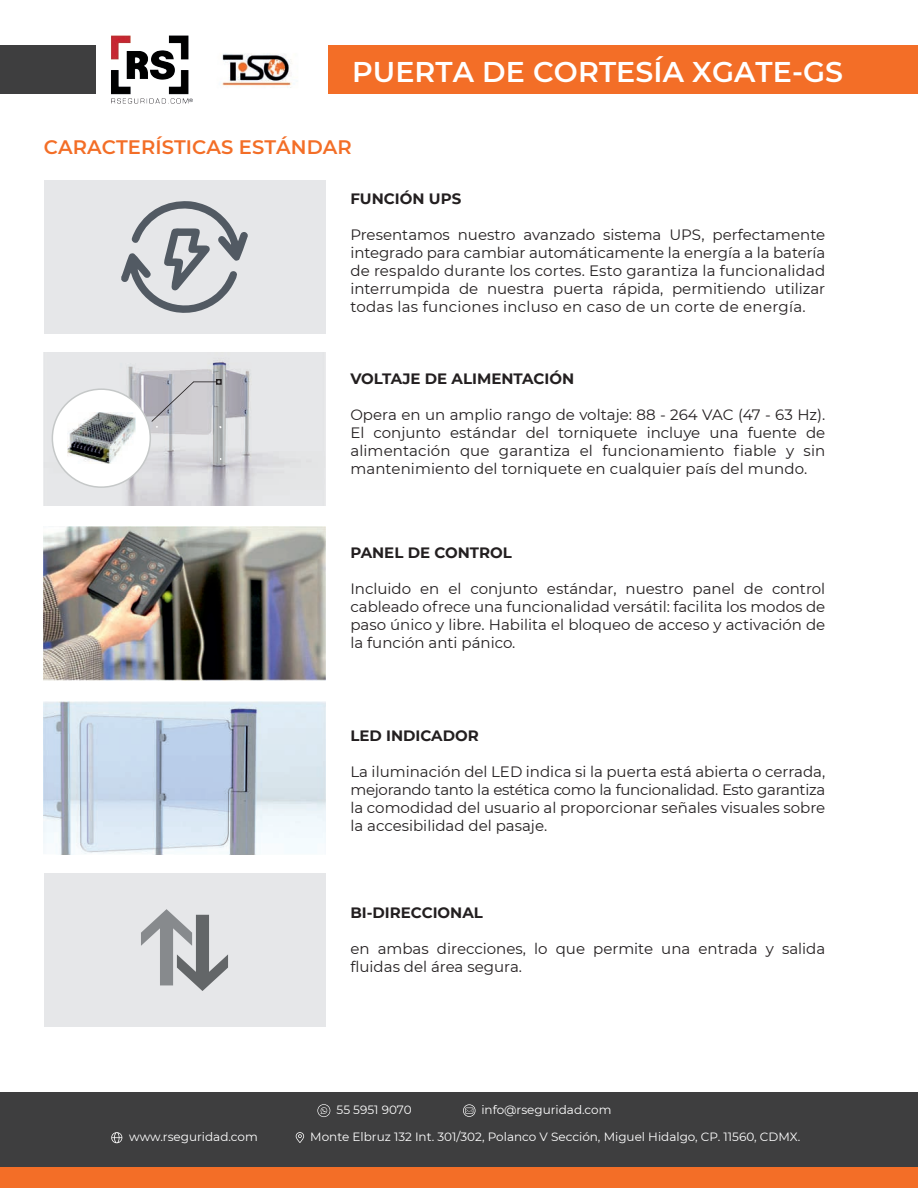
<style>
.page{position:relative;width:918px;height:1188px;background:#fff}
.page>*{position:absolute;margin:0;border:0;box-sizing:border-box;transform-origin:0 0}
.t1{font:600 28.5px "Montserrat";letter-spacing:.005em;color:#fff}
.t2{font:600 19.5px "Montserrat";letter-spacing:.005em;color:#f36e27}
.t3{font:15px/18px "Montserrat";color:#231f20;text-align:justify}
.t4{font:700 15px "Montserrat";color:#231f20}
.t5{font:12px "Montserrat";color:#fff}
</style>
<div class="page">
<div style="left:329px;top:46px;width:589px;height:48px;background:#f36e27"></div>
<img style="left:221px;top:53px;width:71px;height:35px">
<img style="left:111px;top:35px;width:82px;height:69px">
<div style="left:0;top:46px;width:95px;height:48px;background:#3e3e3f"></div>
<div style="left:0;top:1093px;width:918px;height:95px;background:#3e3e3f"></div>
<svg style="left:111px;top:1132px;width:11px;height:11px"></svg>
<svg style="left:296px;top:1132px;width:8px;height:11px"></svg>
<svg style="left:317px;top:1104px;width:13px;height:13px"></svg>
<svg style="left:463px;top:1104px;width:12px;height:13px"></svg>
<div style="left:0;top:1167px;width:918px;height:21px;background:#f36e27"></div>
<img style="left:44px;top:527px;width:281px;height:153px">
<div style="left:44px;top:874px;width:281px;height:153px;background:#e6e7e9"></div>
<svg style="left:141px;top:909px;width:87px;height:82px"></svg>
<img style="left:44px;top:701px;width:281px;height:153px">
<img style="left:44px;top:353px;width:281px;height:153px">
<div style="left:52px;top:389px;width:98px;height:98px;background:#fff;border-radius:50%"></div>
<div style="left:52px;top:388px;width:99px;height:100px;border:2px solid #c5c8c8;border-radius:50%"></div>
<img style="left:67px;top:413px;width:69px;height:51px">
<svg style="left:151px;top:379px;width:71px;height:50px;background:#bcbbc1"></svg>
<div style="left:44px;top:180px;width:281px;height:154px;background:#e6e7e9"></div>
<svg style="left:121px;top:201px;width:127px;height:112px"></svg>
<h1 class="t1" style="left:352px;top:52px;width:493px">PUERTA DE CORTESÍA XGATE-GS</h1>
<h2 class="t2" style="left:44px;top:133px;width:309px">CARACTERÍSTICAS ESTÁNDAR</h2>
<p class="t4" style="left:350px;top:188px;width:112px">FUNCIÓN UPS</p>
<p class="t3" style="left:350px;top:225px;width:476px">Presentamos nuestro avanzado sistema UPS, perfectamente integrado para cambiar automáticamente la energía a la batería de respaldo durante los cortes. Esto garantiza la funcionalidad interrumpida de nuestra puerta rápida, permitiendo utilizar todas las funciones incluso en caso de un corte de energía.</p>
<p class="t4" style="left:350px;top:368px;width:225px">VOLTAJE DE ALIMENTACIÓN</p>
<p class="t3" style="left:350px;top:405px;width:476px">Opera en un amplio rango de voltaje: 88 - 264 VAC (47 - 63 Hz).<br>El conjunto estándar del torniquete incluye una fuente de alimentación que garantiza el funcionamiento fiable y sin mantenimiento del torniquete en cualquier país del mundo.</p>
<p class="t4" style="left:350px;top:542px;width:163px">PANEL DE CONTROL</p>
<p class="t3" style="left:350px;top:580px;width:476px">Incluido en el conjunto estándar, nuestro panel de control cableado ofrece una funcionalidad versátil: facilita los modos de paso único y libre. Habilita el bloqueo de acceso y activación de la función anti pánico.</p>
<p class="t4" style="left:350px;top:725px;width:130px">LED INDICADOR</p>
<p class="t3" style="left:350px;top:762px;width:476px">La iluminación del LED indica si la puerta está abierta o cerrada, mejorando tanto la estética como la funcionalidad. Esto garantiza la comodidad del usuario al proporcionar señales visuales sobre la accesibilidad del pasaje.</p>
<p class="t4" style="left:350px;top:902px;width:134px">BI-DIRECCIONAL</p>
<p class="t3" style="left:350px;top:940px;width:476px">en ambas direcciones, lo que permite una entrada y salida fluidas del área segura.</p>
<p class="t5" style="left:337px;top:1102px;width:76px">55 5951 9070</p>
<p class="t5" style="left:481px;top:1102px;width:132px">info@rseguridad.com</p>
<p class="t5" style="left:129px;top:1129px;width:130px">www.rseguridad.com</p>
<p class="t5" style="left:310px;top:1129px;width:491px">Monte Elbruz 132 Int. 301/302, Polanco V Sección, Miguel Hidalgo, CP. 11560, CDMX.</p>
</div>
